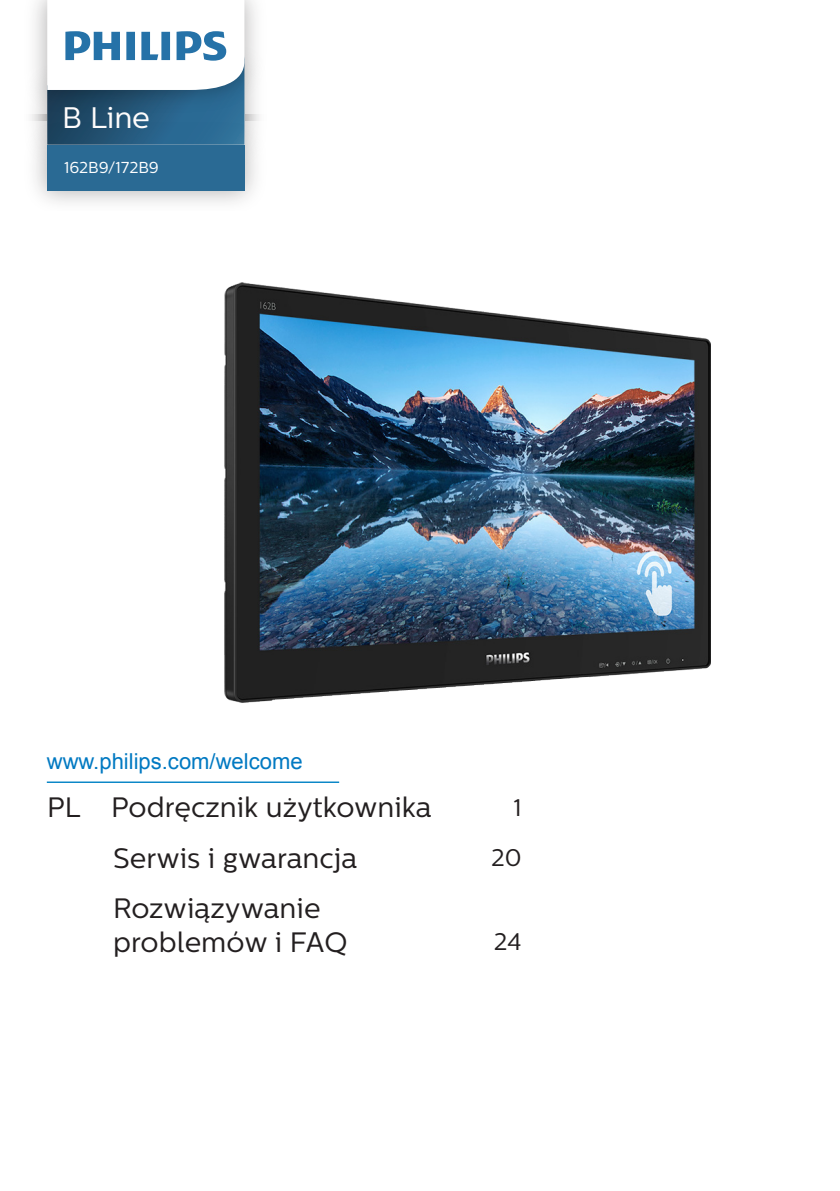
<style>
.page{position:relative;width:840px;height:1191px;background:#fff}
.page>*{position:absolute;margin:0;border:0;box-sizing:border-box;transform-origin:0 0}
.t1{font:29.6px "Centrale Sans";color:#fefcfc}
.t2{font:28px/33.6px "Centrale Sans";color:#231f20}
.t3{font:24px "Centrale Sans";color:#231f20}
.Body_Text{font:22px "Arial";color:#0079c2}
.t4{font:15.8px "Centrale Sans";letter-spacing:-.01em;color:#fff}
</style>
<div class="page">
<hr style="left:47px;top:781px;width:292px;height:2px;background:#0082c5">
<img style="left:34px;top:121px;width:222px;height:82px">
<div style="left:47px;top:145px;width:197px;height:46px;background:#2a6a94"></div>
<img style="left:31px;top:0;width:228px;height:121px">
<svg style="left:47px;top:0;width:197px;height:145px"></svg>
<img style="left:224px;top:282px;width:485px;height:421px">
<p class="t1" style="left:62px;top:100px;width:89px">B Line</p>
<p class="t4" style="left:64px;top:158px;width:96px">162B9/172B9</p>
<p class="Body_Text" style="left:47px;top:747px;width:257px">www.philips.com/welcome</p>
<p class="t2" style="left:47px;top:790px;width:386px">PL Podręcznik użytkownika</p>
<p class="t3" style="left:513px;top:793px;width:10px">1</p>
<p class="t2" style="left:113px;top:841px;width:245px">Serwis i gwarancja</p>
<p class="t3" style="left:491px;top:844px;width:32px">20</p>
<p class="t2" style="left:113px;top:892px;width:236px">Rozwiązywanie problemów i FAQ</p>
<p class="t3" style="left:493px;top:928px;width:29px">24</p>
</div>
